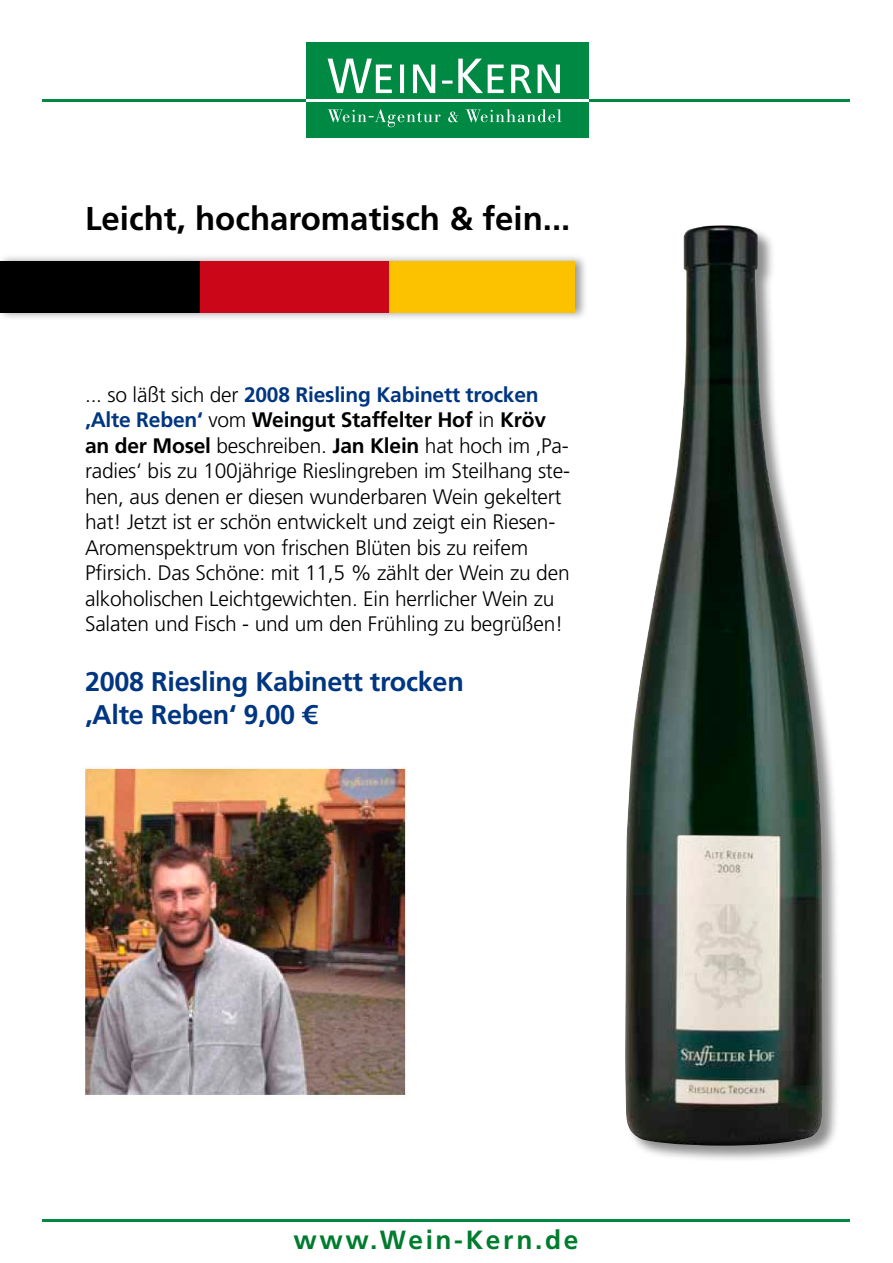
<style>
.page{position:relative;width:893px;height:1263px;background:#fff}
.page>*{position:absolute;margin:0;border:0;box-sizing:border-box;transform-origin:0 0}
.t1{font:700 33px "Frutiger LT";color:#000}
.t2{font:700 27px/33px "Frutiger LT";letter-spacing:-.01em;color:#003681}
.t3{font:700 26.25px "Frutiger LT";letter-spacing:.1em;color:#007c2e}
.t4{font:300 21px/25.5px "Frutiger LT";letter-spacing:-.01em;color:#000}
.s1{font-weight:700;color:#003681}
.s2{font-weight:700}
</style>
<div class="page">
<hr style="left:42px;top:99px;width:808px;height:3px;background:#008943">
<hr style="left:43px;top:1219px;width:807px;height:2px;background:#008943">
<div style="left:306px;top:43px;width:282px;height:95px;background:#008943"></div>
<svg style="left:328px;top:59px;width:232px;height:34px"></svg>
<svg style="left:328px;top:109px;width:233px;height:18px"></svg>
<hr style="left:306px;top:99px;width:282px;height:3px;background:#fff">
<div style="left:624px;top:224px;width:216px;height:939px;background:#000;opacity:.45"></div>
<img style="left:625px;top:225px;width:198px;height:920px">
<div style="left:0;top:253px;width:588px;height:68px;background:#000;opacity:.4"></div>
<div style="left:384px;top:261px;width:191px;height:52px;background:#fcc200"></div>
<div style="left:163px;top:261px;width:225px;height:52px;background:#cc0619"></div>
<div style="left:0;top:261px;width:199px;height:52px;background:#000"></div>
<img style="left:85px;top:766px;width:321px;height:334px">
<h1 class="t1" style="left:85px;top:199px;width:487px">Leicht, hocharomatisch &amp; fein...</h1>
<p class="t4" style="left:85px;top:382px;width:486px">... so läßt sich der <span class="s1">2008 Riesling Kabinett trocken ‚Alte Reben‘</span> vom <span class="s2">Weingut Staffelter Hof</span> in <span class="s2">Kröv an der Mosel</span> beschreiben. <span class="s2">Jan Klein</span> hat hoch im ‚Pa&shy;radies‘ bis zu 100jährige Rieslingreben im Steilhang ste&shy;hen, aus denen er diesen wunderbaren Wein gekeltert hat! Jetzt ist er schön entwickelt und zeigt ein Riesen-Aromenspektrum von frischen Blüten bis zu reifem Pfirsich. Das Schöne: mit 11,5 % zählt der Wein zu den alkoholischen Leichtgewichten. Ein herrlicher Wein zu Salaten und Fisch - und um den Frühling zu begrüßen!</p>
<p class="t2" style="left:85px;top:665px;width:380px">2008 Riesling Kabinett trocken ‚Alte Reben‘ 9,00 €</p>
<p class="t3" style="left:293px;top:1224px;width:287px">www.Wein-Kern.de</p>
</div>
